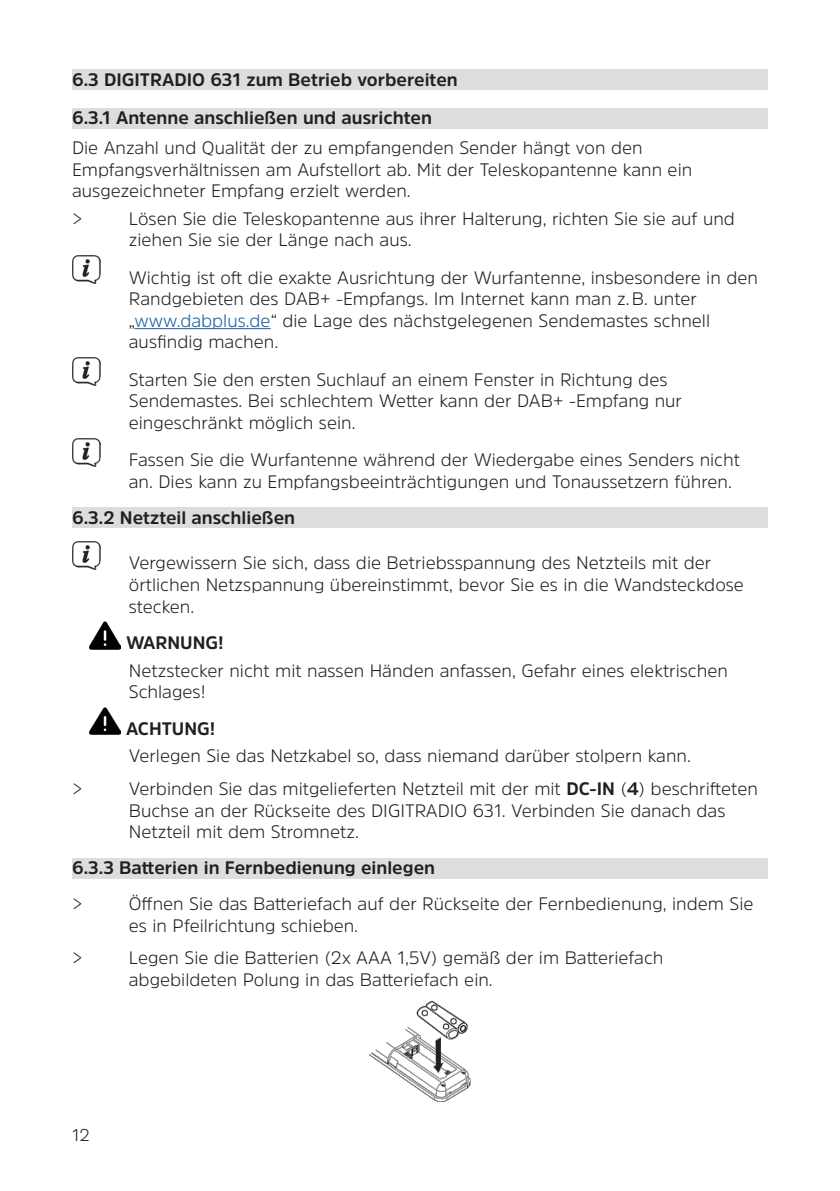
<style>
.page{position:relative;width:840px;height:1191px;background:#fff}
.page>*{position:absolute;margin:0;border:0;box-sizing:border-box;transform-origin:0 0}
.Hinweis{font:300 18px/21.6px "Amsi Pro";color:#231f20}
.Einzug{font:300 18px/21.6px "Amsi Pro";color:#231f20}
.Sicherheitshinweis{font:700 18px "Amsi Pro";color:#231f20}
.Sicherheitshinweis-2{font:300 18px/21.6px "Amsi Pro";color:#231f20}
.t1{font:300 17px "Amsi Pro";color:#231f20}
.s1{color:#175d9e}
.s2{font-weight:700}
</style>
<div class="page">
<div style="left:72px;top:69px;width:695px;height:21px;background:#dcdddf"></div>
<div style="left:72px;top:108px;width:695px;height:21px;background:#dcdddf"></div>
<hr style="left:134px;top:328px;width:136px;height:1px;background:#175d9e">
<div style="left:72px;top:507px;width:695px;height:21px;background:#dcdddf"></div>
<div style="left:72px;top:857px;width:695px;height:21px;background:#dcdddf"></div>
<img style="left:72px;top:256px;width:28px;height:28px">
<img style="left:72px;top:358px;width:28px;height:28px">
<img style="left:72px;top:438px;width:28px;height:28px">
<img style="left:72px;top:541px;width:28px;height:28px">
<img style="left:89px;top:622px;width:32px;height:27px">
<img style="left:89px;top:707px;width:32px;height:28px">
<img style="left:370px;top:1001px;width:99px;height:101px">
<p class="Sicherheitshinweis" style="left:72px;top:67px;width:387px">6.3 DIGITRADIO 631 zum Betrieb vorbereiten</p>
<p class="Sicherheitshinweis" style="left:72px;top:105px;width:361px">6.3.1 Antenne anschließen und ausrichten</p>
<p class="Hinweis" style="left:72px;top:137px;width:621px">Die Anzahl und Qualität der zu empfangenden Sender hängt von den<br>Empfangsverhältnissen am Aufstellort ab. Mit der Teleskopantenne kann ein ausgezeichneter Empfang erzielt werden.</p>
<p class="Einzug" style="left:72px;top:207px;width:12px">&gt;</p>
<p class="Einzug" style="left:129px;top:207px;width:607px">Lösen Sie die Teleskopantenne aus ihrer Halterung, richten Sie sie auf und ziehen Sie sie der Länge nach aus.</p>
<p class="Hinweis" style="left:129px;top:266px;width:630px">Wichtig ist oft die exakte Ausrichtung der Wurfantenne, insbesondere in den Randgebieten des DAB+ -Empfangs. Im Internet kann man z.B. unter „<span class="s1">www.dabplus.de</span>“ die Lage des nächstgelegenen Sendemastes schnell ausfindig machen.</p>
<p class="Hinweis" style="left:129px;top:368px;width:554px">Starten Sie den ersten Suchlauf an einem Fenster in Richtung des<br>Sendemastes. Bei schlechtem Wetter kann der DAB+ -Empfang nur eingeschränkt möglich sein.</p>
<p class="Hinweis" style="left:129px;top:448px;width:612px">Fassen Sie die Wurfantenne während der Wiedergabe eines Senders nicht an. Dies kann zu Empfangsbeeinträchtigungen und Tonaussetzern führen.</p>
<p class="Sicherheitshinweis" style="left:72px;top:505px;width:224px">6.3.2 Netzteil anschließen</p>
<p class="Einzug" style="left:129px;top:552px;width:616px">Vergewissern Sie sich, dass die Betriebsspannung des Netzteils mit der örtlichen Netzspannung übereinstimmt, bevor Sie es in die Wandsteckdose stecken.</p>
<p class="Sicherheitshinweis" style="left:126px;top:630px;width:99px">WARNUNG!</p>
<p class="Sicherheitshinweis-2" style="left:129px;top:659px;width:600px">Netzstecker nicht mit nassen Händen anfassen, Gefahr eines elektrischen<br>Schlages!</p>
<p class="Sicherheitshinweis" style="left:126px;top:716px;width:91px">ACHTUNG!</p>
<p class="Sicherheitshinweis-2" style="left:129px;top:744px;width:563px">Verlegen Sie das Netzkabel so, dass niemand darüber stolpern kann.</p>
<p class="Einzug" style="left:72px;top:777px;width:12px">&gt;</p>
<p class="Einzug" style="left:129px;top:777px;width:630px">Verbinden Sie das mitgelieferten Netzteil mit der mit <span class="s2">DC-IN</span> (<span class="s2">4</span>) beschrifteten<br>Buchse an der Rückseite des DIGITRADIO 631. Verbinden Sie danach das<br>Netzteil mit dem Stromnetz.</p>
<p class="Sicherheitshinweis" style="left:72px;top:855px;width:364px">6.3.3 Batterien in Fernbedienung einlegen</p>
<p class="Einzug" style="left:72px;top:892px;width:12px">&gt;</p>
<p class="Einzug" style="left:129px;top:892px;width:625px">Öffnen Sie das Batteriefach auf der Rückseite der Fernbedienung, indem Sie es in Pfeilrichtung schieben.</p>
<p class="Einzug" style="left:72px;top:946px;width:12px">&gt;</p>
<p class="Einzug" style="left:129px;top:946px;width:536px">Legen Sie die Batterien (2x AAA 1,5V) gemäß der im Batteriefach abgebildeten Polung in das Batteriefach ein.</p>
<p class="t1" style="left:72px;top:1123px;width:19px">12</p>
</div>
